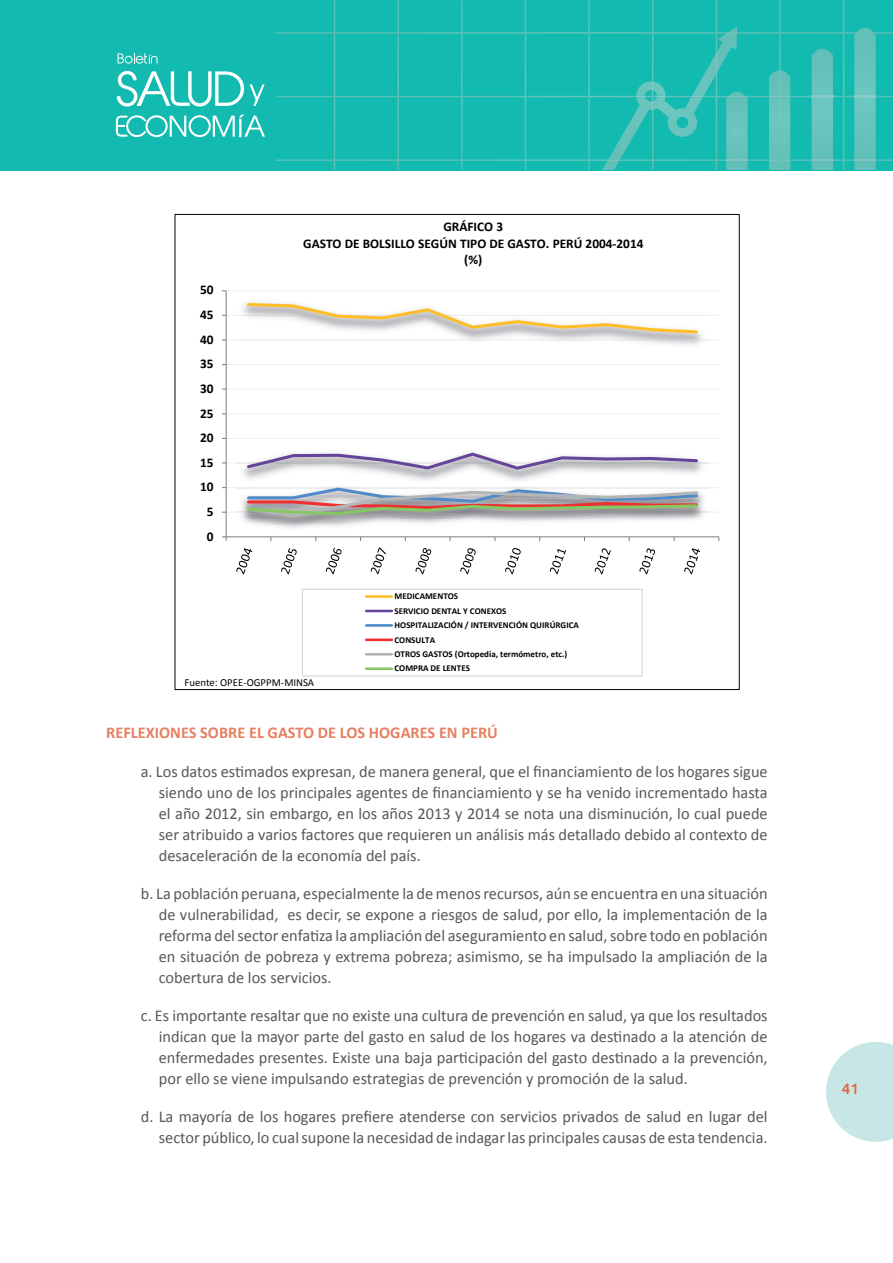
<style>
.page{position:relative;width:893px;height:1263px;background:#fff}
.page>*{position:absolute;margin:0;border:0;box-sizing:border-box;transform-origin:0 0}
.t1{font:16.5px/21px "Calibri";color:#57585a;text-align:justify}
.t2{font:700 16.5px "Calibri";color:#e68062}
.t3{font:500 15px "Ubuntu";color:#e1653e}
.t4{font:700 13.35px/16.4px "Calibri";color:#000001;text-align:center}
.t5{font:10.8px "Calibri";letter-spacing:-.005em;color:#000001}
.t6{font:700 9px/14.4px "Calibri";color:#000001}
</style>
<div class="page">
<svg style="left:826px;top:1042px;width:67px;height:100px"></svg>
<div style="left:0;top:0;width:893px;height:170px;background:#13baaf"></div>
<svg style="left:276px;top:0;width:617px;height:170px"></svg>
<img style="left:855px;top:32px;width:20px;height:2px">
<svg style="left:117px;top:71px;width:127px;height:36px"></svg>
<svg style="left:118px;top:53px;width:40px;height:11px"></svg>
<svg style="left:250px;top:84px;width:15px;height:22px"></svg>
<svg style="left:116px;top:115px;width:149px;height:22px"></svg>
<hr style="left:226px;top:290px;width:493px;height:1px;background:#edeeed">
<hr style="left:226px;top:315px;width:493px;height:1px;background:#edeeed">
<hr style="left:226px;top:339px;width:493px;height:1px;background:#edeeed">
<hr style="left:226px;top:364px;width:493px;height:1px;background:#edeeed">
<hr style="left:226px;top:389px;width:493px;height:1px;background:#edeeed">
<hr style="left:226px;top:413px;width:493px;height:1px;background:#edeeed">
<hr style="left:226px;top:438px;width:493px;height:1px;background:#edeeed">
<hr style="left:226px;top:462px;width:493px;height:1px;background:#edeeed">
<hr style="left:226px;top:487px;width:493px;height:1px;background:#edeeed">
<hr style="left:226px;top:512px;width:493px;height:1px;background:#edeeed">
<hr style="left:226px;top:291px;width:1px;height:246px;background:#7b7e7f">
<hr style="left:226px;top:536px;width:493px;height:1px;background:#7b7e7f">
<svg style="left:222px;top:536px;width:5px;height:5px"></svg>
<img style="left:236px;top:499px;width:473px;height:20px">
<svg style="left:245px;top:301px;width:455px;height:34px"></svg>
<svg style="left:245px;top:451px;width:455px;height:20px"></svg>
<svg style="left:245px;top:486px;width:455px;height:33px"></svg>
<svg style="left:236px;top:548px;width:16px;height:26px"></svg>
<svg style="left:281px;top:548px;width:16px;height:26px"></svg>
<svg style="left:326px;top:548px;width:16px;height:26px"></svg>
<svg style="left:371px;top:547px;width:15px;height:27px"></svg>
<svg style="left:416px;top:548px;width:15px;height:26px"></svg>
<svg style="left:460px;top:548px;width:16px;height:26px"></svg>
<svg style="left:505px;top:548px;width:16px;height:26px"></svg>
<svg style="left:550px;top:549px;width:16px;height:25px"></svg>
<svg style="left:595px;top:548px;width:16px;height:26px"></svg>
<svg style="left:639px;top:548px;width:16px;height:26px"></svg>
<svg style="left:684px;top:548px;width:16px;height:26px"></svg>
<div style="left:302px;top:589px;width:340px;height:87px;border:1px solid #d0d1d1"></div>
<hr style="left:366px;top:595px;width:26px;height:3px;background:#fdbe28">
<hr style="left:366px;top:610px;width:26px;height:2px;background:#65449b">
<hr style="left:366px;top:624px;width:26px;height:3px;background:#518ac8">
<hr style="left:366px;top:638px;width:26px;height:3px;background:#ee2f2d">
<hr style="left:366px;top:653px;width:26px;height:2px;background:#b2b6b6">
<hr style="left:366px;top:667px;width:26px;height:3px;background:#87c763">
<p class="t4" style="left:200px;top:282px;width:15px">50</p>
<p class="t4" style="left:200px;top:306px;width:15px">45</p>
<p class="t4" style="left:200px;top:331px;width:15px">40</p>
<p class="t4" style="left:200px;top:356px;width:15px">35</p>
<p class="t4" style="left:200px;top:380px;width:15px">30</p>
<p class="t4" style="left:200px;top:405px;width:15px">25</p>
<p class="t4" style="left:200px;top:429px;width:15px">20</p>
<p class="t4" style="left:200px;top:454px;width:15px">15</p>
<p class="t4" style="left:200px;top:479px;width:15px">10</p>
<p class="t4" style="left:207px;top:503px;width:8px">5</p>
<p class="t4" style="left:207px;top:528px;width:8px">0</p>
<p class="t4" style="left:303px;top:219px;width:342px">GRÁFICO 3<br>GASTO DE BOLSILLO SEGÚN TIPO DE GASTO. PERÚ 2004-2014 (%)</p>
<p class="t6" style="left:394px;top:589px;width:186px">MEDICAMENTOS<br>SERVICIO DENTAL Y CONEXOS<br>HOSPITALIZACIÓN / INTERVENCIÓN QUIRÚRGICA<br>CONSULTA<br>OTROS GASTOS (Ortopedia, termómetro, etc.)<br>COMPRA DE LENTES</p>
<p class="t5" style="left:185px;top:675px;width:131px">Fuente: OPEE-OGPPM-MINSA</p>
<p class="t2" style="left:106px;top:722px;width:393px">REFLEXIONES SOBRE EL GASTO DE LOS HOGARES EN PERÚ</p>
<p class="t1" style="left:159px;top:760px;width:610px;text-indent:-18px">a. Los datos estimados expresan, de manera general, que el financiamiento de los hogares sigue siendo uno de los principales agentes de financiamiento y se ha venido incrementado hasta el año 2012, sin embargo, en los años 2013 y 2014 se nota una disminución, lo cual puede ser atribuido a varios factores que requieren un análisis más detallado debido al contexto de desaceleración de la economía del país.</p>
<p class="t1" style="left:159px;top:882px;width:610px;text-indent:-18px">b. La población peruana, especialmente la de menos recursos, aún se encuentra en una situación de vulnerabilidad, es decir, se expone a riesgos de salud, por ello, la implementación de la reforma del sector enfatiza la ampliación del aseguramiento en salud, sobre todo en población en situación de pobreza y extrema pobreza; asimismo, se ha impulsado la ampliación de la cobertura de los servicios.</p>
<p class="t1" style="left:159px;top:1004px;width:610px;text-indent:-18px">c. Es importante resaltar que no existe una cultura de prevención en salud, ya que los resultados indican que la mayor parte del gasto en salud de los hogares va destinado a la atención de enfermedades presentes. Existe una baja participación del gasto destinado a la prevención, por ello se viene impulsando estrategias de prevención y promoción de la salud.</p>
<p class="t1" style="left:141px;top:1105px;width:628px;text-align:right">d. La mayoría de los hogares prefiere atenderse con servicios privados de salud en lugar del sector público, lo cual supone la necesidad de indagar las principales causas de esta tendencia.</p>
<p class="t3" style="left:842px;top:1079px;width:19px">41</p>
</div>
